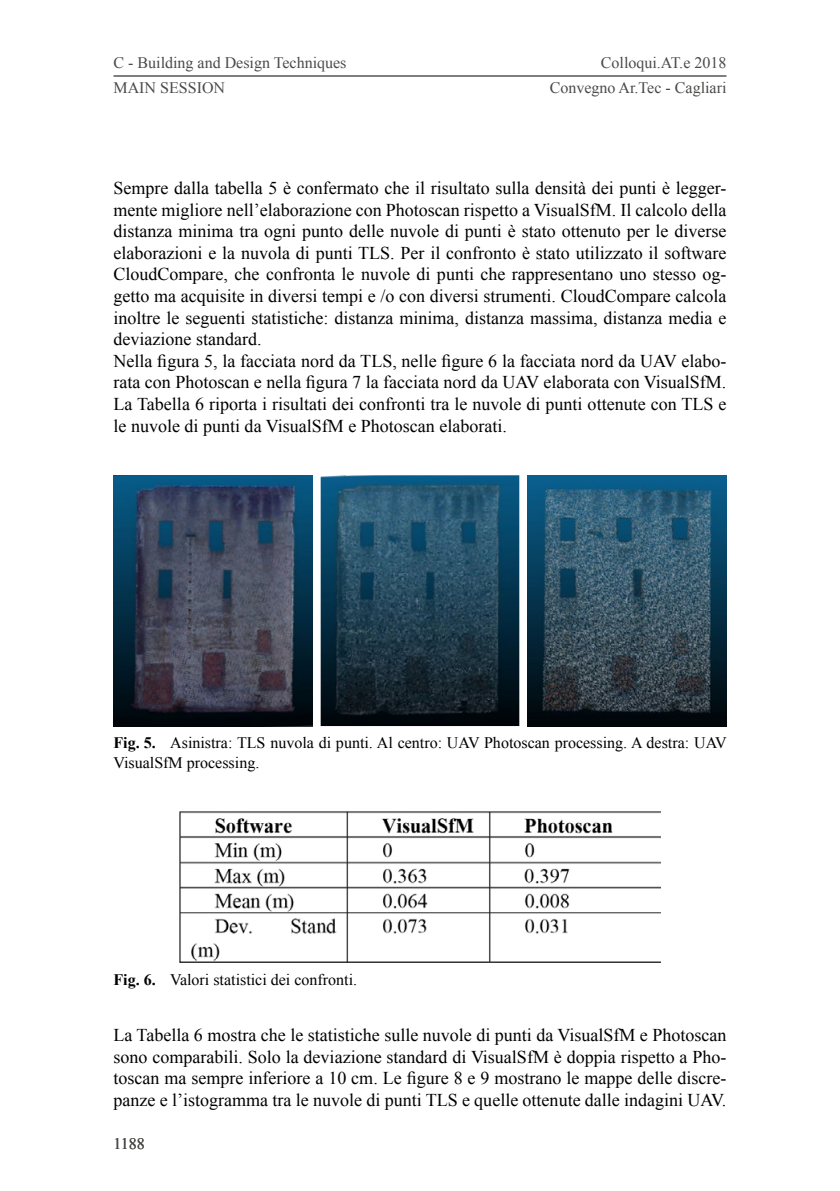
<style>
.page{position:relative;width:840px;height:1191px;background:#fff}
.page>*{position:absolute;margin:0;border:0;box-sizing:border-box;transform-origin:0 0}
.t1{font:18px/21.6px "Times New Roman";color:#000}
.t2{font:16px/19.2px "Times New Roman";color:#000}
.t3{font:16px/24.8px "Times New Roman";color:#4a4a49;text-align:right}
.s1{font-weight:700}
</style>
<div class="page">
<hr style="left:113px;top:75px;width:613px;height:1px;background:#000">
<img style="left:320px;top:475px;width:199px;height:251px">
<img style="left:527px;top:475px;width:199px;height:251px">
<img style="left:113px;top:475px;width:199px;height:251px">
<img style="left:180px;top:811px;width:480px;height:151px">
<p class="t3" style="left:113px;top:50px;width:234px;text-align:left">C - Building and Design Techniques<br>Main Sess ion</p>
<p class="t3" style="left:549px;top:50px;width:178px">Colloqui.AT.e 2018<br>Convegno Ar.Tec - Cagliari</p>
<p class="t1" style="left:113px;top:177px;width:614px">Sempre dalla tabella 5 è confermato che il risultato sulla densità dei punti è legger&shy;mente migliore nell’elaborazione con Photoscan rispetto a VisualSfM. Il calcolo della distanza minima tra ogni punto delle nuvole di punti è stato ottenuto per le diverse elaborazioni e la nuvola di punti TLS. Per il confronto è stato utilizzato il software CloudCompare, che confronta le nuvole di punti che rappresentano uno stesso og&shy;getto ma acquisite in diversi tempi e /o con diversi strumenti. CloudCompare calcola inoltre le seguenti statistiche: distanza minima, distanza massima, distanza media e deviazione standard.<br>Nella figura 5, la facciata nord da TLS, nelle figure 6 la facciata nord da UAV elabo&shy;rata con Photoscan e nella figura 7 la facciata nord da UAV elaborata con VisualSfM.<br>La Tabella 6 riporta i risultati dei confronti tra le nuvole di punti ottenute con TLS e le nuvole di punti da VisualSfM e Photoscan elaborati.</p>
<p class="t2" style="left:113px;top:733px;width:614px"><span class="s1">Fig. 5.</span> Asinistra: TLS nuvola di punti. Al centro: UAV Photoscan processing. A destra: UAV<br>VisualSfM processing.</p>
<p class="t2" style="left:113px;top:969px;width:245px"><span class="s1">Fig. 6.</span> Valori statistici dei confronti.</p>
<p class="t1" style="left:113px;top:1024px;width:614px;text-align:justify">La Tabella 6 mostra che le statistiche sulle nuvole di punti da VisualSfM e Photoscan sono comparabili. Solo la deviazione standard di VisualSfM è doppia rispetto a Pho&shy;toscan ma sempre inferiore a 10 cm. Le figure 8 e 9 mostrano le mappe delle discre&shy;panze e l’istogramma tra le nuvole di punti TLS e quelle ottenute dalle indagini UAV.</p>
<p class="t3" style="left:113px;top:1131px;width:33px">1188</p>
</div>
